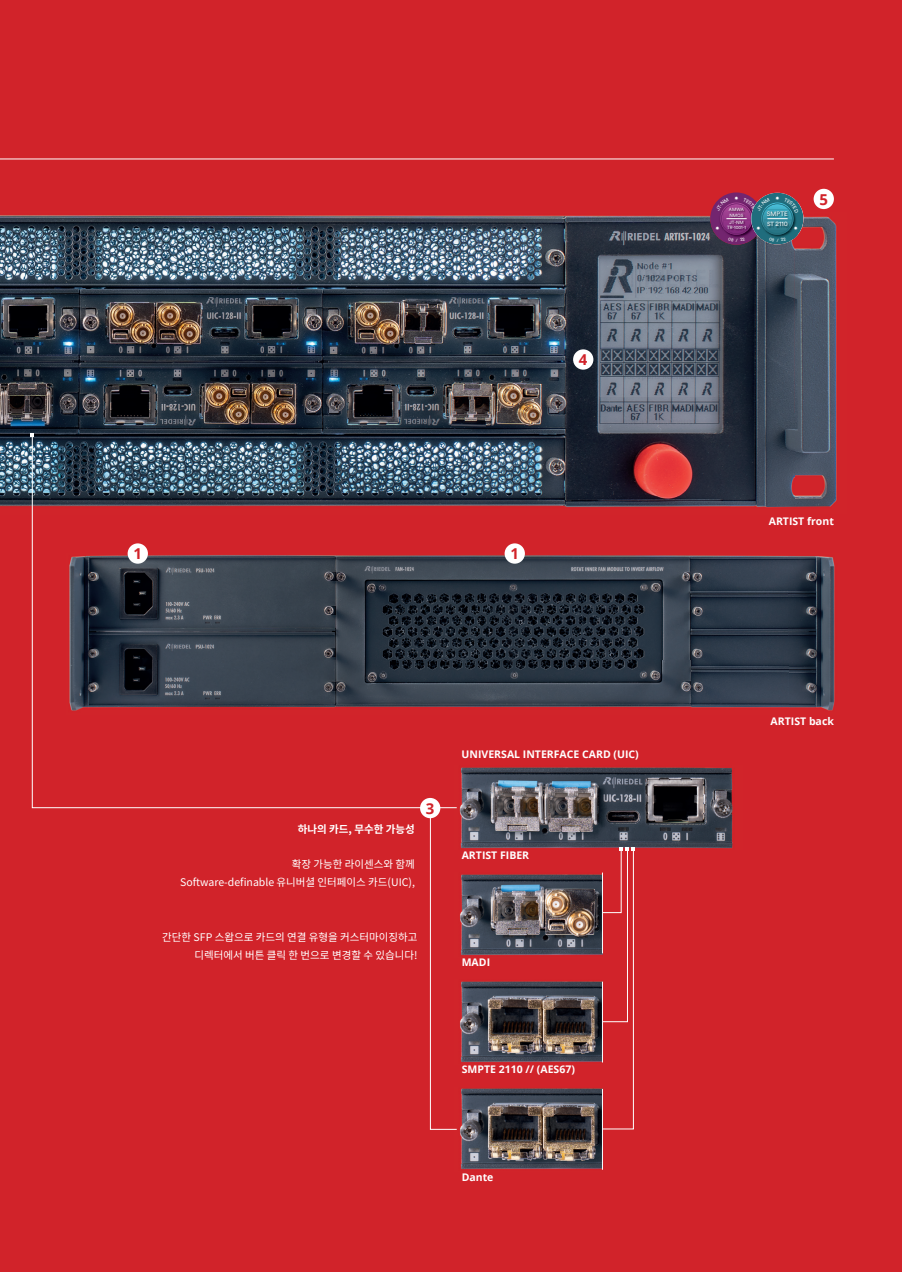
<style>
.page{position:relative;width:902px;height:1272px;background:#fff}
.page>*{position:absolute;margin:0;border:0;box-sizing:border-box;transform-origin:0 0}
.t1{font:700 15px "Open Sans";color:#d1232a}
.t2{font:700 10.5px "Open Sans";color:#fff}
.t3{font:10.5px/17.9px "Noto Sans KR";color:#fff;text-align:right}
.t4{font:10.5px/18px "Noto Sans KR";color:#fff;text-align:right}
.t5{font:700 10.5px "Noto Sans KR";color:#fff}
.t6{font:6.6px "Circular Std";color:#f2f3f4}
.t7{font:6.3px "Circular Std";color:#f2f3f4}
.t8{font:4.5px/5.4px "Circular Std";color:#f2f3f4}
.s1{font-style:inherit}
.s2{font-size:6px}
</style>
<div class="page">
<div style="left:0;top:0;width:901px;height:1271px;background:#d1232a"></div>
<img style="left:0;top:212px;width:837px;height:302px">
<img style="left:459px;top:767px;width:274px;height:82px">
<img style="left:460px;top:981px;width:142px;height:81px">
<img style="left:460px;top:1088px;width:142px;height:81px">
<img style="left:460px;top:874px;width:142px;height:81px">
<hr style="left:0;top:159px;width:833px;height:1px;background:#fff">
<img style="left:457px;top:555px;width:378px;height:156px">
<svg style="left:429px;top:808px;width:28px;height:322px"></svg>
<hr style="left:602px;top:1088px;width:1px;height:81px;background:#fff">
<svg style="left:602px;top:847px;width:32px;height:282px"></svg>
<svg style="left:32px;top:434px;width:425px;height:374px"></svg>
<div style="left:128px;top:543px;width:20px;height:20px;background:#fff;border-radius:50%"></div>
<div style="left:504px;top:543px;width:21px;height:20px;background:#fff;border-radius:50%"></div>
<div style="left:420px;top:798px;width:20px;height:20px;background:#fff;border-radius:50%"></div>
<svg style="left:710px;top:192px;width:52px;height:53px"></svg>
<div style="left:751px;top:193px;width:52px;height:51px;background:#206d7d;border-radius:50%"></div>
<div style="left:813px;top:189px;width:20px;height:20px;background:#fff;border-radius:50%"></div>
<div style="left:573px;top:349px;width:20px;height:20px;background:#fff;border-radius:50%"></div>
<svg style="left:715px;top:196px;width:83px;height:46px"></svg>
<h1 class="t1" style="left:579px;top:349px;width:10px">4</h1>
<h1 class="t1" style="left:133px;top:543px;width:10px">1</h1>
<h1 class="t1" style="left:510px;top:543px;width:10px">1</h1>
<p class="t5" style="left:298px;top:823px;width:118px">하나의 카드, 무수한 가능성</p>
<p class="t4" style="left:180px;top:855px;width:236px">확장 가능한 라이센스와 함께<br>Software-definable <span class="s1">유니버</span>셜 <span class="s1">인터페이스 카드(UIC),</span></p>
<h1 class="t1" style="left:426px;top:797px;width:10px">3</h1>
<p class="t3" style="left:162px;top:928px;width:256px">간단한 SFP 스왑으로 카드의 연결 유형을 <span class="s1">커스터마이징</span>하고 디렉터에서 버튼 클릭 한 번으로 변경할 수 있습니다!</p>
<p class="t2" style="left:461px;top:747px;width:179px">UNIVERSAL INTERFACE CARD (UIC)</p>
<p class="t2" style="left:461px;top:847px;width:69px">ARTIST FIBER</p>
<p class="t2" style="left:461px;top:954px;width:30px">MADI</p>
<p class="t2" style="left:461px;top:1062px;width:115px">SMPTE 2110 // (AES67)</p>
<p class="t2" style="left:461px;top:1169px;width:33px">Dante</p>
<p class="t8" style="left:729px;top:207px;width:16px">AMWA<br>NMOS</p>
<p class="t8" style="left:727px;top:219px;width:20px;text-align:center">JT-NM<br>TR-1001-1</p>
<p class="t7" style="left:766px;top:209px;width:22px">SMPTE</p>
<p class="t6" style="left:767px;top:220px;width:22px"><span class="s2">ST</span> 2110</p>
<h1 class="t1" style="left:819px;top:189px;width:10px">5</h1>
<p class="t2" style="left:768px;top:513px;width:67px">ARTIST front</p>
<p class="t2" style="left:770px;top:714px;width:65px">ARTIST back</p>
</div>
